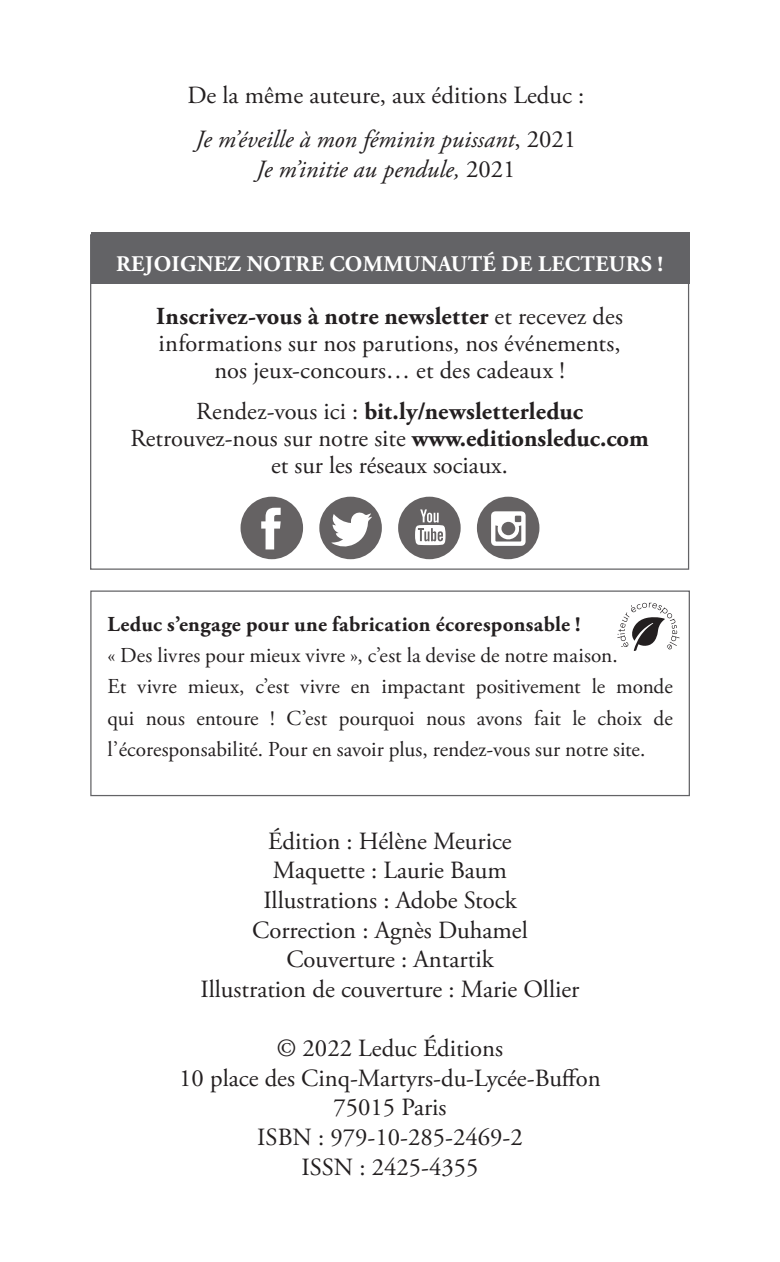
<style>
.page{position:relative;width:780px;height:1262px;background:#fff}
.page>*{position:absolute;margin:0;border:0;box-sizing:border-box;transform-origin:0 0}
.t1{font:24.75px/29.8px "Adobe Garamond Pro";color:#231f20;text-align:center}
.t2{font:italic 24.75px "Adobe Garamond Pro";color:#231f20}
.t3{font:24.5px/26.8px "Adobe Garamond Pro";color:#231f20;text-align:center}
.t4{font:700 22.25px "Adobe Garamond Pro";letter-spacing:.015em;color:#fff}
.t5{font:21.25px/31.2px "Adobe Garamond Pro";color:#231f20}
.t6{font:700 21.25px "Adobe Garamond Pro";letter-spacing:.02em;color:#231f20}
.s1{font-style:italic}
.s2{font-style:normal}
.s3{font-weight:700}
</style>
<div class="page">
<div style="left:91px;top:232px;width:598px;height:51px;background:#636366"></div>
<div style="left:90px;top:590px;width:600px;height:206px;border:1px solid #636366"></div>
<div style="left:240px;top:496px;width:63px;height:63px;background:#656263;border-radius:50%"></div>
<svg style="left:261px;top:507px;width:20px;height:42px"></svg>
<svg style="left:319px;top:496px;width:63px;height:63px;background:#6b6869"></svg>
<div style="left:398px;top:496px;width:62px;height:63px;background:#656263;border-radius:50%"></div>
<svg style="left:415px;top:509px;width:30px;height:36px"></svg>
<div style="left:477px;top:496px;width:62px;height:63px;background:#656263;border-radius:50%"></div>
<svg style="left:331px;top:512px;width:41px;height:35px"></svg>
<svg style="left:491px;top:511px;width:34px;height:35px"></svg>
<svg style="left:617px;top:602px;width:62px;height:49px"></svg>
<p class="t1" style="left:187px;top:74px;width:398px;line-height:44.2px">De la même auteure, aux éditions Leduc :<br><span class="s1">Je m’éveille à mon féminin puissant</span>, 2021</p>
<p class="t2" style="left:256px;top:154px;width:261px">Je m’initie au pendule, <span class="s2">2021</span></p>
<p class="t4" style="left:116px;top:251px;width:548px">REJOIGNEZ NOTRE COMMUNAUTÉ DE LECTEURS !</p>
<p class="t3" style="left:156px;top:304px;width:468px"><span class="s3">Inscrivez-vous à notre newsletter</span> et recevez des informations sur nos parutions, nos événements, nos jeux-concours… et des cadeaux !</p>
<p class="t3" style="left:130px;top:399px;width:520px">Rendez-vous ici : <span class="s3">bit.ly/newsletterleduc<br></span>Retrouvez-nous sur notre site <span class="s3">www.editionsleduc.com </span>et sur les réseaux sociaux.</p>
<p class="t6" style="left:107px;top:612px;width:474px">Leduc s’engage pour une fabrication écoresponsable !</p>
<p class="t5" style="left:107px;top:640px;width:567px">« Des livres pour mieux vivre », c’est la devise de notre maison.<br>Et vivre mieux, c’est vivre en impactant positivement le monde qui nous entoure ! C’est pourquoi nous avons fait le choix de l’écoresponsabilité. Pour en savoir plus, rendez-vous sur notre site.</p>
<p class="t1" style="left:200px;top:826px;width:380px">Édition : Hélène Meurice<br>Maquette : Laurie Baum<br>Illustrations : Adobe Stock<br>Correction : Agnès Duhamel<br>Couverture : Antartik<br>Illustration de couverture : Marie Ollier</p>
<p class="t1" style="left:179px;top:1034px;width:423px">© 2022 Leduc Éditions<br>10 place des Cinq-Martyrs-du-Lycée-Buffon<br>75015 Paris<br>ISBN : 979-10-285-2469-2<br>ISSN : 2425-4355</p>
</div>
